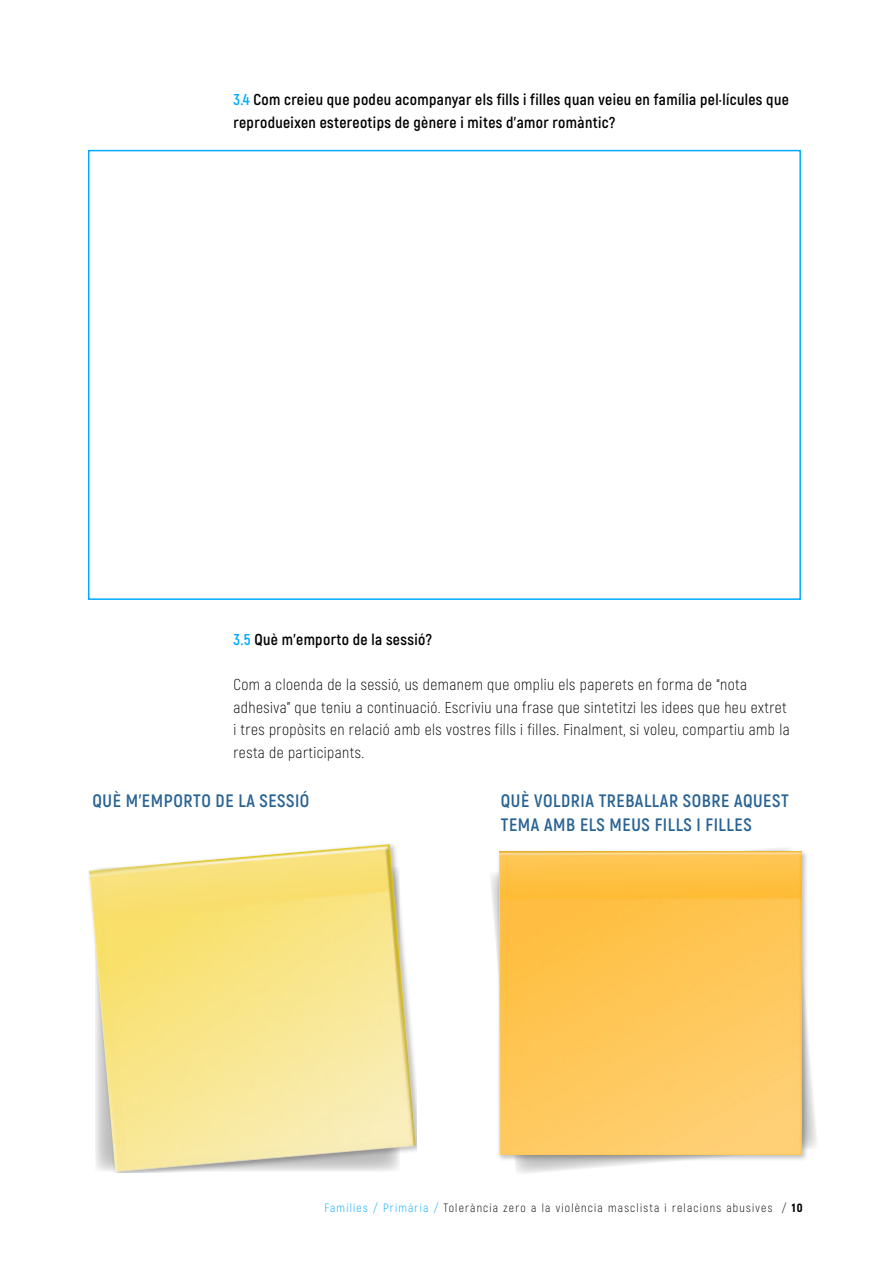
<style>
.page{position:relative;width:893px;height:1263px;background:#fff}
.page>*{position:absolute;margin:0;border:0;box-sizing:border-box;transform-origin:0 0}
.t1{font:700 18px/24px "Akrobat";letter-spacing:.035em;color:#296394}
.t2{font:300 15.75px/22.5px "Akrobat";letter-spacing:.03em;color:#000}
.t3{font:700 15.75px/22.5px "Akrobat";letter-spacing:.025em;color:#000}
.t4{font:300 12px "Akrobat";letter-spacing:.1em;color:#000}
.s1{color:#00abff}
.s2{font-weight:900}
</style>
<div class="page">
<img style="left:89px;top:844px;width:328px;height:328px">
<svg style="left:491px;top:848px;width:325px;height:325px"></svg>
<div style="left:496px;top:849px;width:312px;height:313px;background:#000;opacity:.25"></div>
<img style="left:499px;top:851px;width:303px;height:304px">
<div style="left:88px;top:150px;width:713px;height:450px;border:2px solid #00abff"></div>
<p class="t3" style="left:233px;top:88px;width:557px"><span class="s1">3.4</span> Com creieu que podeu acompanyar els fills i filles quan veieu en família pel·lícules que reprodueixen estereotips de gènere i mites d’amor romàntic?</p>
<p class="t3" style="left:233px;top:628px;width:200px"><span class="s1">3.5</span> Què m’emporto de la sessió?</p>
<p class="t2" style="left:233px;top:673px;width:558px">Com a cloenda de la sessió, us demanem que ompliu els paperets en forma de “nota adhesiva” que teniu a continuació. Escriviu una frase que sintetitzi les idees que heu extret i tres propòsits en relació amb els vostres fills i filles. Finalment, si voleu, compartiu amb la resta de participants.</p>
<p class="t1" style="left:92px;top:789px;width:218px">QUÈ M’EMPORTO DE LA SESSIÓ</p>
<p class="t1" style="left:501px;top:789px;width:289px">QUÈ VOLDRIA TREBALLAR SOBRE AQUEST<br>TEMA AMB ELS MEUS FILLS I FILLES</p>
<p class="t4" style="left:324px;top:1201px;width:480px"><span class="s1">Famílies / Primària /</span> Tolerància zero a la violència masclista i relacions abusives / <span class="s2">10</span></p>
</div>
